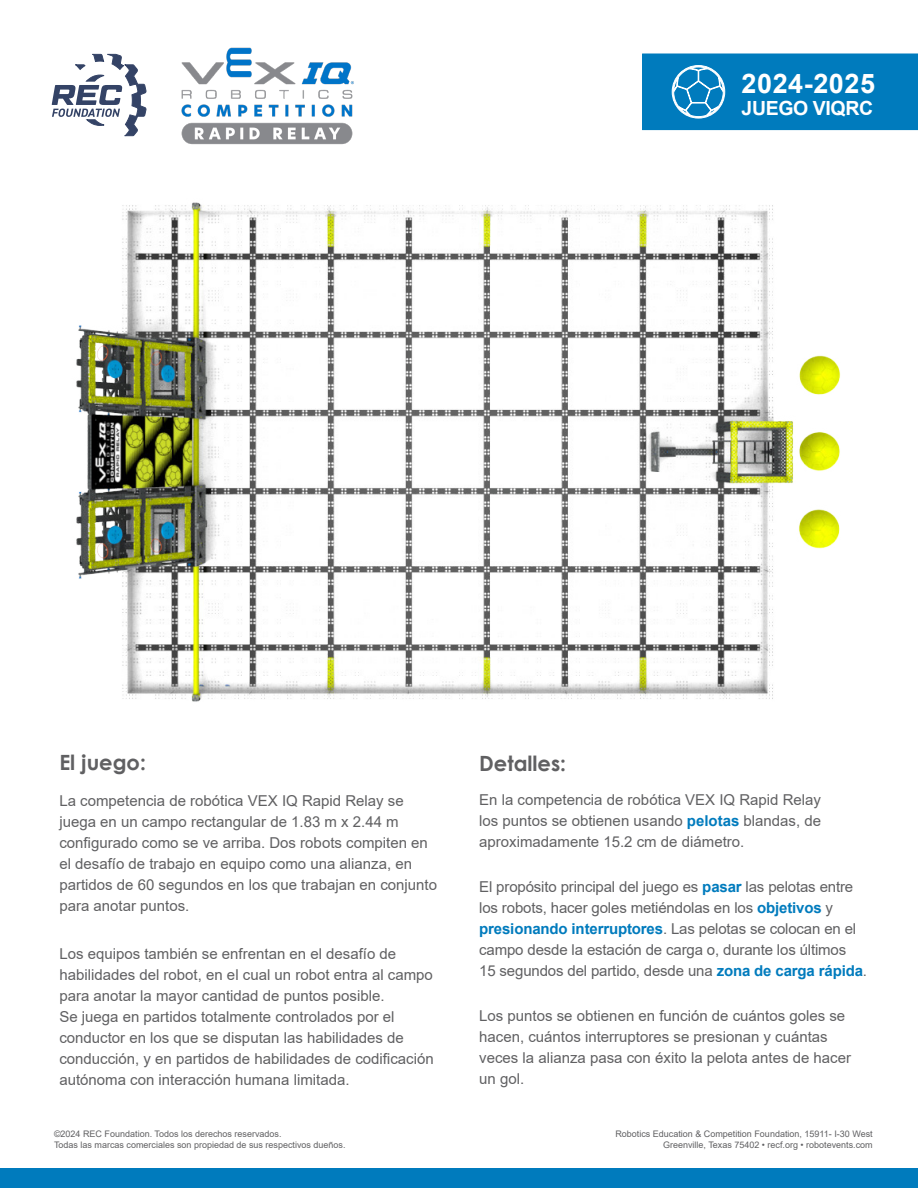
<style>
.page{position:relative;width:918px;height:1188px;background:#fff}
.page>*{position:absolute;margin:0;border:0;box-sizing:border-box;transform-origin:0 0}
.P_-_Paragraph_Style1{font:700 27px "Arial";letter-spacing:.02em;color:#fff}
.P_-_Paragraph_Style1-2{font:700 21px "Century Gothic";color:#606062}
.P_-_Paragraph_Style1-3{font:700 19.5px "Arial";letter-spacing:-.02em;color:#fff}
.P_-_Paragraph_Style1-4{font:15px/21px "Arial";color:#606062}
.P_-_Paragraph_Style2{font:15px/21px "Arial";color:#606062}
.P_-_Paragraph_Style1-5{font:9px "Arial";color:#606062}
.P_-_Paragraph_Style3{font:9px/10.8px "Arial";color:#606062;text-align:right}
.s1{font-weight:700;color:#007bbd}
</style>
<div class="page">
<img style="left:76px;top:202px;width:765px;height:500px">
<div style="left:0;top:1169px;width:918px;height:19px;background:#007bbd"></div>
<div style="left:643px;top:54px;width:275px;height:76px;background:#007bbd"></div>
<svg style="left:672px;top:66px;width:53px;height:52px"></svg>
<img style="left:181px;top:47px;width:173px;height:98px">
<svg style="left:52px;top:54px;width:94px;height:82px"></svg>
<p class="P_-_Paragraph_Style1" style="left:742px;top:64px;width:135px">2024-2025</p>
<p class="P_-_Paragraph_Style1-3" style="left:742px;top:95px;width:133px">JUEGO VIQRC</p>
<p class="P_-_Paragraph_Style1-2" style="left:59px;top:747px;width:88px">El juego:</p>
<p class="P_-_Paragraph_Style1-2" style="left:479px;top:747px;width:88px">Detalles:</p>
<p class="P_-_Paragraph_Style1-4" style="left:59px;top:790px;width:379px">La competencia de robótica VEX IQ Rapid Relay se juega en un campo rectangular de 1.83 m x 2.44 m configurado como se ve arriba. Dos robots compiten en el desafío de trabajo en equipo como una alianza, en partidos de 60 segundos en los que trabajan en conjunto para anotar puntos.</p>
<p class="P_-_Paragraph_Style1-4" style="left:59px;top:943px;width:376px">Los equipos también se enfrentan en el desafío de habilidades del robot, en el cual un robot entra al campo para anotar la mayor cantidad de puntos posible.<br>Se juega en partidos totalmente controlados por el conductor en los que se disputan las habilidades de conducción, y en partidos de habilidades de codificación autónoma con interacción humana limitada.</p>
<p class="P_-_Paragraph_Style1-4" style="left:479px;top:790px;width:343px;text-align:justify">En la competencia de robótica VEX IQ Rapid Relay los puntos se obtienen usando <span class="s1">pelotas</span> blandas, de aproximadamente 15.2 cm de diámetro.</p>
<p class="P_-_Paragraph_Style1-4" style="left:479px;top:877px;width:389px">El propósito principal del juego es <span class="s1">pasar</span> las pelotas entre los robots, hacer goles metiéndolas en los <span class="s1">objetivos</span> y <span class="s1">presionando interruptores</span>. Las pelotas se colocan en el campo desde la estación de carga o, durante los últimos<br>15 segundos del partido, desde una <span class="s1">zona de carga rápida</span>.</p>
<p class="P_-_Paragraph_Style2" style="left:479px;top:1006px;width:373px">Los puntos se obtienen en función de cuántos goles se hacen, cuántos interruptores se presionan y cuántas veces la alianza pasa con éxito la pelota antes de hacer un gol.</p>
<p class="P_-_Paragraph_Style1-5" style="left:54px;top:1127px;width:229px">©2024 REC Foundation. Todos los derechos reservados.</p>
<p class="P_-_Paragraph_Style1-5" style="left:54px;top:1138px;width:293px">Todas las marcas comerciales son propiedad de sus respectivos dueños.</p>
<p class="P_-_Paragraph_Style3" style="left:615px;top:1128px;width:259px">Robotics Education &amp; Competition Foundation, 15911- I-30 West<br>Greenville, Texas 75402 • recf.org • robotevents.com</p>
</div>
